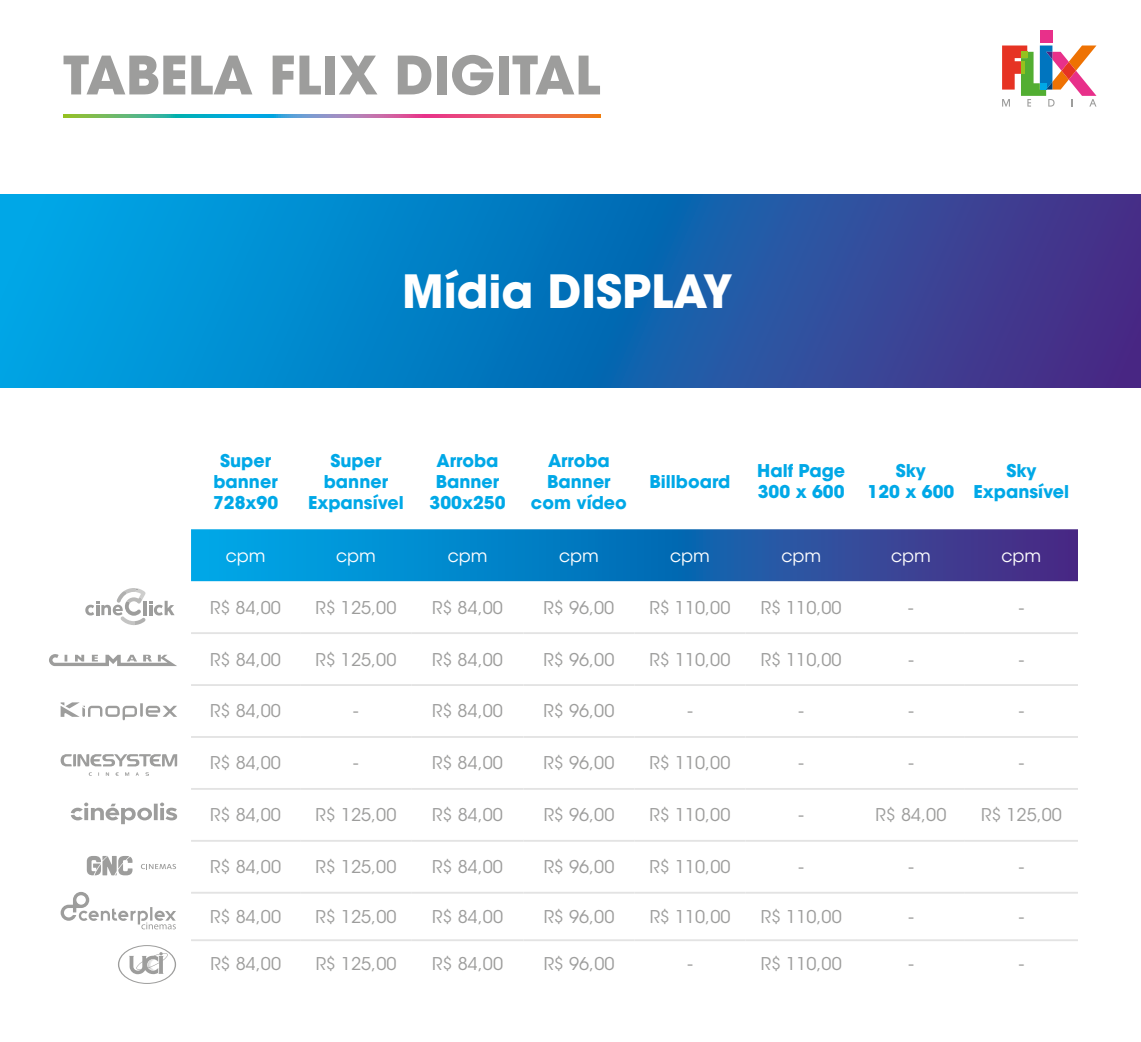
<style>
.page{position:relative;width:1141px;height:1042px;background:#fff}
.page>*{position:absolute;margin:0;border:0;box-sizing:border-box;transform-origin:0 0}
.t1{font:700 52.5px "ITC Avant Garde Std";color:#9d9d9c}
.t2{font:700 45.5px "ITC Avant Garde Std";color:#fff}
.t3{font:17.5px "ITC Avant Garde Std";color:#9d9d9c}
.t4{font:700 17.5px/21px "ITC Avant Garde Std";color:#00a8e7;text-align:center}
.t5{font:17.5px "ITC Avant Garde Std";color:#fff}
</style>
<div class="page">
<svg style="left:0;top:194px;width:1141px;height:193px;background:#166cb6"></svg>
<svg style="left:191px;top:529px;width:887px;height:52px;background:#186db6"></svg>
<hr style="left:191px;top:840px;width:109px;height:2px;background:#e3e3e3">
<hr style="left:300px;top:840px;width:112px;height:2px;background:#e3e3e3">
<hr style="left:412px;top:840px;width:111px;height:2px;background:#e3e3e3">
<hr style="left:523px;top:840px;width:111px;height:2px;background:#e3e3e3">
<hr style="left:634px;top:840px;width:111px;height:2px;background:#e3e3e3">
<hr style="left:745px;top:840px;width:112px;height:2px;background:#e3e3e3">
<hr style="left:857px;top:840px;width:108px;height:2px;background:#e3e3e3">
<hr style="left:965px;top:840px;width:113px;height:2px;background:#e3e3e3">
<hr style="left:191px;top:892px;width:109px;height:1px;background:#e3e3e3">
<hr style="left:300px;top:892px;width:112px;height:1px;background:#e3e3e3">
<hr style="left:412px;top:892px;width:111px;height:1px;background:#e3e3e3">
<hr style="left:523px;top:892px;width:111px;height:1px;background:#e3e3e3">
<hr style="left:634px;top:892px;width:111px;height:1px;background:#e3e3e3">
<hr style="left:745px;top:892px;width:112px;height:1px;background:#e3e3e3">
<hr style="left:857px;top:892px;width:108px;height:1px;background:#e3e3e3">
<hr style="left:965px;top:892px;width:113px;height:1px;background:#e3e3e3">
<hr style="left:191px;top:939px;width:109px;height:2px;background:#e3e3e3">
<hr style="left:300px;top:939px;width:112px;height:2px;background:#e3e3e3">
<hr style="left:412px;top:939px;width:111px;height:2px;background:#e3e3e3">
<hr style="left:523px;top:939px;width:111px;height:2px;background:#e3e3e3">
<hr style="left:634px;top:939px;width:111px;height:2px;background:#e3e3e3">
<hr style="left:745px;top:939px;width:112px;height:2px;background:#e3e3e3">
<hr style="left:857px;top:939px;width:108px;height:2px;background:#e3e3e3">
<hr style="left:965px;top:939px;width:113px;height:2px;background:#e3e3e3">
<hr style="left:191px;top:788px;width:109px;height:2px;background:#e3e3e3">
<hr style="left:300px;top:788px;width:112px;height:2px;background:#e3e3e3">
<hr style="left:412px;top:788px;width:111px;height:2px;background:#e3e3e3">
<hr style="left:523px;top:788px;width:111px;height:2px;background:#e3e3e3">
<hr style="left:634px;top:788px;width:111px;height:2px;background:#e3e3e3">
<hr style="left:745px;top:788px;width:112px;height:2px;background:#e3e3e3">
<hr style="left:857px;top:788px;width:108px;height:2px;background:#e3e3e3">
<hr style="left:965px;top:788px;width:113px;height:2px;background:#e3e3e3">
<hr style="left:191px;top:736px;width:109px;height:2px;background:#e3e3e3">
<hr style="left:300px;top:736px;width:112px;height:2px;background:#e3e3e3">
<hr style="left:412px;top:736px;width:111px;height:2px;background:#e3e3e3">
<hr style="left:523px;top:736px;width:111px;height:2px;background:#e3e3e3">
<hr style="left:634px;top:736px;width:111px;height:2px;background:#e3e3e3">
<hr style="left:745px;top:736px;width:112px;height:2px;background:#e3e3e3">
<hr style="left:857px;top:736px;width:108px;height:2px;background:#e3e3e3">
<hr style="left:965px;top:736px;width:113px;height:2px;background:#e3e3e3">
<hr style="left:191px;top:684px;width:109px;height:2px;background:#e3e3e3">
<hr style="left:300px;top:684px;width:112px;height:2px;background:#e3e3e3">
<hr style="left:412px;top:684px;width:111px;height:2px;background:#e3e3e3">
<hr style="left:523px;top:684px;width:111px;height:2px;background:#e3e3e3">
<hr style="left:634px;top:684px;width:111px;height:2px;background:#e3e3e3">
<hr style="left:745px;top:684px;width:112px;height:2px;background:#e3e3e3">
<hr style="left:857px;top:684px;width:108px;height:2px;background:#e3e3e3">
<hr style="left:965px;top:684px;width:113px;height:2px;background:#e3e3e3">
<hr style="left:191px;top:632px;width:109px;height:2px;background:#e3e3e3">
<hr style="left:300px;top:632px;width:112px;height:2px;background:#e3e3e3">
<hr style="left:412px;top:632px;width:111px;height:2px;background:#e3e3e3">
<hr style="left:523px;top:632px;width:111px;height:2px;background:#e3e3e3">
<hr style="left:634px;top:632px;width:111px;height:2px;background:#e3e3e3">
<hr style="left:745px;top:632px;width:112px;height:2px;background:#e3e3e3">
<hr style="left:857px;top:632px;width:108px;height:2px;background:#e3e3e3">
<hr style="left:965px;top:632px;width:113px;height:2px;background:#e3e3e3">
<svg style="left:49px;top:654px;width:128px;height:12px"></svg>
<svg style="left:61px;top:702px;width:116px;height:18px"></svg>
<svg style="left:61px;top:754px;width:116px;height:22px"></svg>
<svg style="left:141px;top:864px;width:35px;height:5px"></svg>
<svg style="left:87px;top:856px;width:46px;height:19px"></svg>
<svg style="left:61px;top:892px;width:115px;height:37px"></svg>
<svg style="left:71px;top:802px;width:106px;height:22px"></svg>
<svg style="left:63px;top:114px;width:537px;height:4px;background:#8e8790"></svg>
<div style="left:1040px;top:30px;width:12px;height:12px;background:#e8308a"></div>
<svg style="left:1002px;top:45px;width:94px;height:62px"></svg>
<svg style="left:118px;top:945px;width:58px;height:39px"></svg>
<svg style="left:85px;top:588px;width:90px;height:37px"></svg>
<h1 class="t1" style="left:63px;top:41px;width:539px">TABELA FLIX DIGITAL</h1>
<h2 class="t2" style="left:402px;top:261px;width:332px">Mídia DISPLAY</h2>
<p class="t4" style="left:213px;top:449px;width:67px">Super banner<br>728x90</p>
<p class="t4" style="left:308px;top:449px;width:97px">Super banner<br>Expansível</p>
<p class="t4" style="left:430px;top:449px;width:77px">Arroba<br>Banner<br>300x250</p>
<p class="t4" style="left:531px;top:449px;width:97px">Arroba<br>Banner com vídeo</p>
<p class="t4" style="left:650px;top:470px;width:82px">Billboard</p>
<p class="t4" style="left:757px;top:460px;width:89px;text-align:left">Half Page<br>300 x 600</p>
<p class="t4" style="left:868px;top:460px;width:88px">Sky<br>120 x 600</p>
<p class="t4" style="left:974px;top:460px;width:97px">Sky<br>Expansível</p>
<p class="t5" style="left:226px;top:545px;width:41px">cpm</p>
<p class="t5" style="left:336px;top:545px;width:41px">cpm</p>
<p class="t5" style="left:448px;top:545px;width:41px">cpm</p>
<p class="t5" style="left:559px;top:545px;width:41px">cpm</p>
<p class="t5" style="left:670px;top:545px;width:41px">cpm</p>
<p class="t5" style="left:781px;top:545px;width:41px">cpm</p>
<p class="t5" style="left:891px;top:545px;width:41px">cpm</p>
<p class="t5" style="left:1002px;top:545px;width:41px">cpm</p>
<p class="t3" style="left:210px;top:597px;width:72px">R$ 84,00</p>
<p class="t3" style="left:316px;top:597px;width:82px">R$ 125,00</p>
<p class="t3" style="left:432px;top:597px;width:72px">R$ 84,00</p>
<p class="t3" style="left:544px;top:597px;width:72px">R$ 96,00</p>
<p class="t3" style="left:650px;top:597px;width:82px">R$ 110,00</p>
<p class="t3" style="left:761px;top:597px;width:82px">R$ 110,00</p>
<p class="t3" style="left:909px;top:597px;width:6px">-</p>
<p class="t3" style="left:1019px;top:597px;width:6px">-</p>
<p class="t3" style="left:210px;top:648px;width:72px">R$ 84,00</p>
<p class="t3" style="left:316px;top:648px;width:82px">R$ 125,00</p>
<p class="t3" style="left:432px;top:648px;width:72px">R$ 84,00</p>
<p class="t3" style="left:544px;top:648px;width:72px">R$ 96,00</p>
<p class="t3" style="left:650px;top:648px;width:82px">R$ 110,00</p>
<p class="t3" style="left:761px;top:648px;width:82px">R$ 110,00</p>
<p class="t3" style="left:909px;top:648px;width:6px">-</p>
<p class="t3" style="left:1019px;top:648px;width:6px">-</p>
<p class="t3" style="left:210px;top:700px;width:72px">R$ 84,00</p>
<p class="t3" style="left:354px;top:700px;width:6px">-</p>
<p class="t3" style="left:432px;top:700px;width:72px">R$ 84,00</p>
<p class="t3" style="left:544px;top:700px;width:72px">R$ 96,00</p>
<p class="t3" style="left:688px;top:700px;width:6px">-</p>
<p class="t3" style="left:799px;top:700px;width:6px">-</p>
<p class="t3" style="left:909px;top:700px;width:6px">-</p>
<p class="t3" style="left:1019px;top:700px;width:6px">-</p>
<p class="t3" style="left:210px;top:752px;width:72px">R$ 84,00</p>
<p class="t3" style="left:354px;top:752px;width:6px">-</p>
<p class="t3" style="left:432px;top:752px;width:72px">R$ 84,00</p>
<p class="t3" style="left:544px;top:752px;width:72px">R$ 96,00</p>
<p class="t3" style="left:650px;top:752px;width:82px">R$ 110,00</p>
<p class="t3" style="left:799px;top:752px;width:6px">-</p>
<p class="t3" style="left:909px;top:752px;width:6px">-</p>
<p class="t3" style="left:1019px;top:752px;width:6px">-</p>
<p class="t3" style="left:210px;top:804px;width:72px">R$ 84,00</p>
<p class="t3" style="left:316px;top:804px;width:82px">R$ 125,00</p>
<p class="t3" style="left:432px;top:804px;width:72px">R$ 84,00</p>
<p class="t3" style="left:544px;top:804px;width:72px">R$ 96,00</p>
<p class="t3" style="left:650px;top:804px;width:82px">R$ 110,00</p>
<p class="t3" style="left:799px;top:804px;width:6px">-</p>
<p class="t3" style="left:876px;top:804px;width:72px">R$ 84,00</p>
<p class="t3" style="left:981px;top:804px;width:82px">R$ 125,00</p>
<p class="t3" style="left:210px;top:856px;width:72px">R$ 84,00</p>
<p class="t3" style="left:316px;top:856px;width:82px">R$ 125,00</p>
<p class="t3" style="left:432px;top:856px;width:72px">R$ 84,00</p>
<p class="t3" style="left:544px;top:856px;width:72px">R$ 96,00</p>
<p class="t3" style="left:650px;top:856px;width:82px">R$ 110,00</p>
<p class="t3" style="left:799px;top:856px;width:6px">-</p>
<p class="t3" style="left:909px;top:856px;width:6px">-</p>
<p class="t3" style="left:1019px;top:856px;width:6px">-</p>
<p class="t3" style="left:210px;top:906px;width:72px">R$ 84,00</p>
<p class="t3" style="left:316px;top:906px;width:82px">R$ 125,00</p>
<p class="t3" style="left:432px;top:906px;width:72px">R$ 84,00</p>
<p class="t3" style="left:544px;top:906px;width:72px">R$ 96,00</p>
<p class="t3" style="left:650px;top:906px;width:82px">R$ 110,00</p>
<p class="t3" style="left:761px;top:906px;width:82px">R$ 110,00</p>
<p class="t3" style="left:909px;top:906px;width:6px">-</p>
<p class="t3" style="left:1019px;top:906px;width:6px">-</p>
<p class="t3" style="left:210px;top:953px;width:72px">R$ 84,00</p>
<p class="t3" style="left:316px;top:953px;width:82px">R$ 125,00</p>
<p class="t3" style="left:432px;top:953px;width:72px">R$ 84,00</p>
<p class="t3" style="left:544px;top:953px;width:72px">R$ 96,00</p>
<p class="t3" style="left:688px;top:953px;width:6px">-</p>
<p class="t3" style="left:761px;top:953px;width:82px">R$ 110,00</p>
<p class="t3" style="left:909px;top:953px;width:6px">-</p>
<p class="t3" style="left:1019px;top:953px;width:6px">-</p>
</div>
